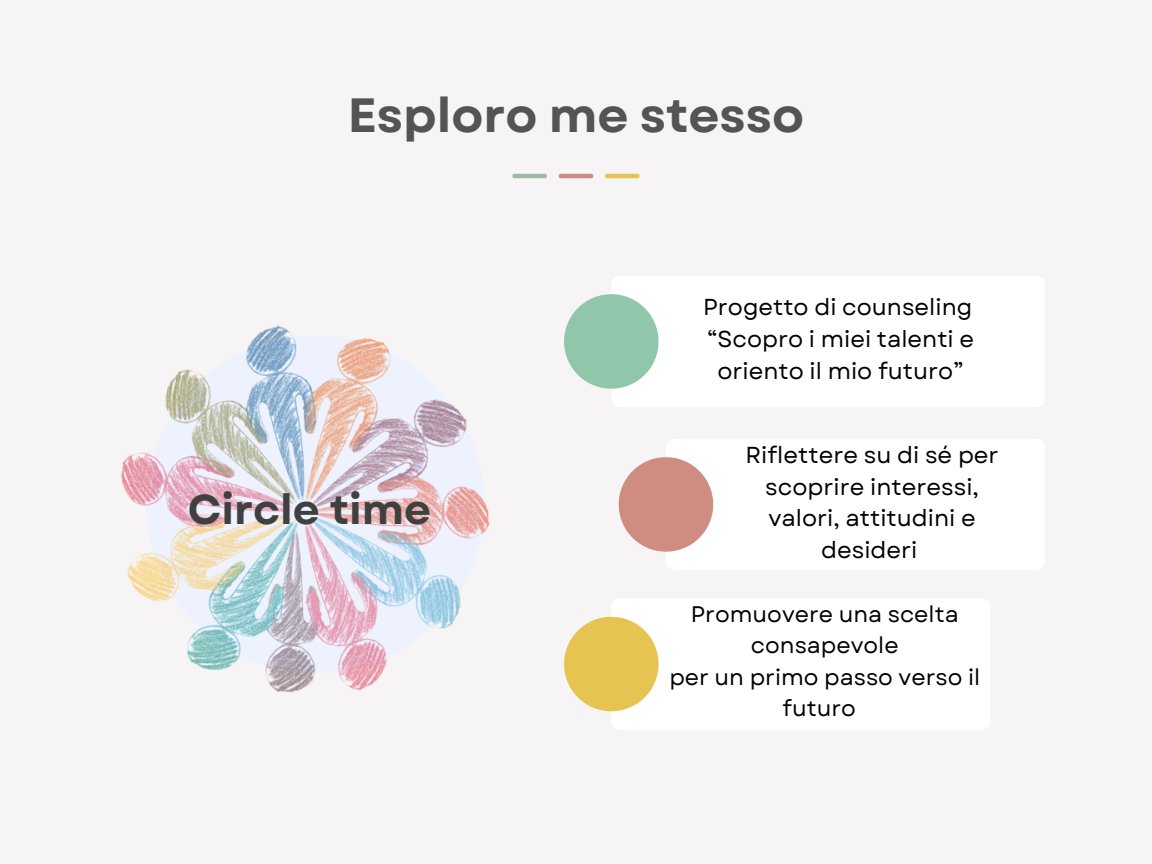
<style>
.page{position:relative;width:1152px;height:864px;background:#f6f4f5}
.page>*{position:absolute;margin:0;border:0;box-sizing:border-box;transform-origin:0 0}
.t1{font:700 48px "Garet";color:#545454}
.t2{font:700 41.7px "Garet";color:#404040}
.t3{font:23.1px/31.5px "Garet";color:#000;text-align:center}
.t4{font:22.5px/31.5px "Garet";color:#000;text-align:center}
</style>
<div class="page">
<div style="left:611px;top:276px;width:434px;height:131px;background:#fff;border-radius:9px"></div>
<svg style="left:575px;top:294px;width:84px;height:95px"></svg>
<div style="left:666px;top:439px;width:379px;height:131px;background:#fff;border-radius:9px"></div>
<svg style="left:619px;top:457px;width:94px;height:95px"></svg>
<div style="left:611px;top:598px;width:379px;height:132px;background:#fff;border-radius:9px"></div>
<svg style="left:597px;top:617px;width:62px;height:94px"></svg>
<hr style="left:515px;top:174px;width:30px;height:4px;background:#9dbba4">
<hr style="left:561px;top:174px;width:30px;height:4px;background:#cf8c80">
<hr style="left:607px;top:174px;width:30px;height:4px;background:#e6c451">
<img style="left:121px;top:311px;width:483px;height:398px">
<p class="t1" style="left:348px;top:81px;width:458px">Esploro me stesso</p>
<p class="t2" style="left:188px;top:479px;width:245px">Circle time</p>
<p class="t3" style="left:703px;top:291px;width:271px">Progetto di counseling</p>
<p class="t3" style="left:707px;top:323px;width:269px;line-height:32px">“Scopro i miei talenti e oriento il mio futuro”</p>
<p class="t3" style="left:746px;top:440px;width:255px">Riflettere su di sé per scoprire interessi, valori, attitudini e desideri</p>
<p class="t4" style="left:691px;top:598px;width:269px">Promuovere una scelta consapevole</p>
<p class="t4" style="left:669px;top:661px;width:312px">per un primo passo verso il futuro</p>
</div>
